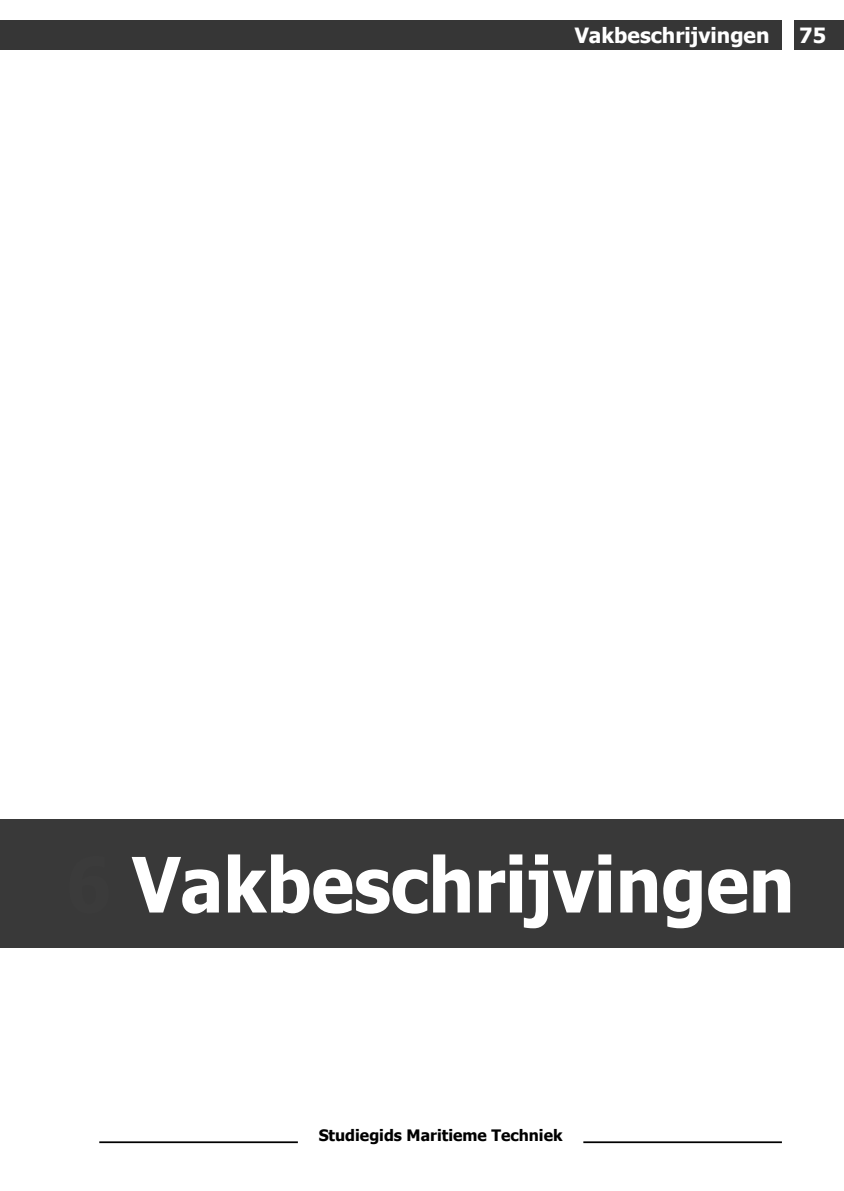
<style>
.page{position:relative;width:844px;height:1191px;background:#fff}
.page>*{position:absolute;margin:0;border:0;box-sizing:border-box;transform-origin:0 0}
.Hfst_titels{font:700 76.48px "Tahoma";color:#fff;scale:.93 1}
.t1{font:700 21px "Tahoma";color:#fff}
.t2{font:700 15.75px "Tahoma";color:#000}
.s1{color:#3b3b3b}
</style>
<div class="page">
<div style="left:0;top:20px;width:781px;height:30px;background:#363636"></div>
<hr style="left:99px;top:1141px;width:199px;height:2px;background:#000">
<hr style="left:583px;top:1141px;width:198px;height:2px;background:#000">
<div style="left:794px;top:20px;width:49px;height:30px;background:#363636"></div>
<div style="left:0;top:819px;width:843px;height:128px;background:#393939"></div>
<h2 class="t1" style="left:574px;top:22px;width:196px">Vakbeschrijvingen</h2>
<p class="t1" style="left:799px;top:22px;width:28px">75</p>
<p class="Hfst_titels" style="left:66px;top:836px;width:784px"><span class="s1">6</span> Vakbeschrijvingen</p>
<p class="t2" style="left:318px;top:1125px;width:245px">Studiegids Maritieme Techniek</p>
</div>
